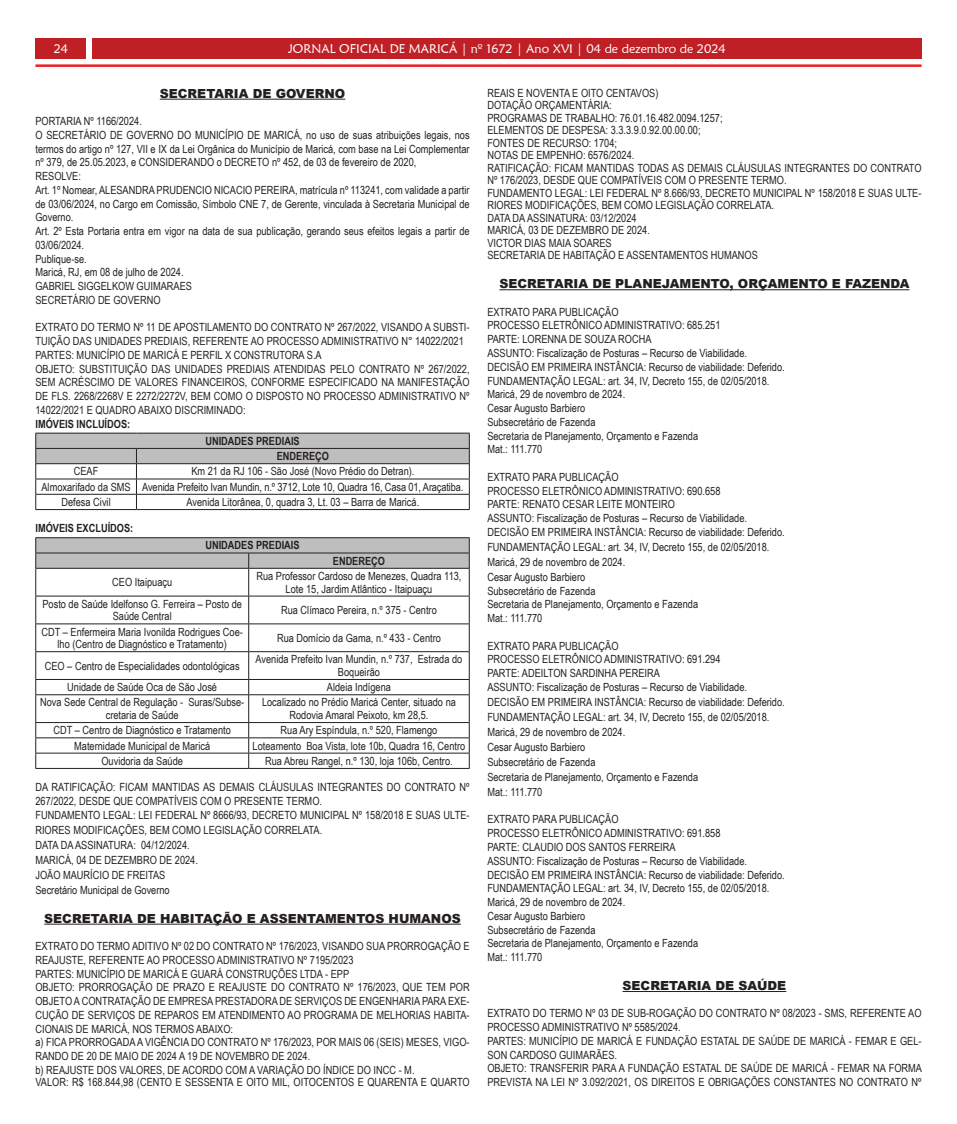
<style>
.page{position:relative;width:957px;height:1124px;background:#fff}
.page>*{position:absolute;margin:0;border:0;box-sizing:border-box;transform-origin:0 0}
.t1{font:900 12.5px "Arial";color:#231f20}
.t2{font:12.5px "Maiandra GD";color:#fff}
.t3{font:11.25px/13.8px "Arial Narrow";color:#231f20}
.t4{font:700 11.25px/15.2px "Arial Narrow";color:#231f20}
</style>
<div class="page">
<div style="left:35px;top:38px;width:51px;height:21px;background:#c02025"></div>
<hr style="left:35px;top:64px;width:886px;height:3px;background:#ee1f23">
<div style="left:92px;top:38px;width:829px;height:21px;background:#c02025"></div>
<hr style="left:499px;top:289px;width:410px;height:1px;background:#231f20">
<hr style="left:622px;top:990px;width:164px;height:1px;background:#231f20">
<hr style="left:160px;top:99px;width:185px;height:1px;background:#231f20">
<hr style="left:44px;top:923px;width:417px;height:1px;background:#231f20">
<hr style="left:35px;top:509px;width:101px;height:1px;background:#231f20">
<hr style="left:136px;top:509px;width:334px;height:1px;background:#231f20">
<svg style="left:35px;top:433px;width:435px;height:76px"></svg>
<hr style="left:35px;top:768px;width:214px;height:1px;background:#231f20">
<hr style="left:249px;top:768px;width:220px;height:1px;background:#231f20">
<svg style="left:35px;top:537px;width:435px;height:231px"></svg>
<p class="t2" style="left:54px;top:41px;width:16px">24</p>
<p class="t2" style="left:288px;top:41px;width:439px">JORNAL OFICIAL DE MARICÁ | nº 1672 | Ano XVI | 04 de dezembro de 2024</p>
<p class="t3" style="left:487px;top:86px;width:436px;line-height:12.5px">REAIS E NOVENTA E OITO CENTAVOS)<br>DOTAÇÃO ORÇAMENTÁRIA:<br>PROGRAMAS DE TRABALHO: 76.01.16.482.0094.1257;<br>ELEMENTOS DE DESPESA: 3.3.3.9.0.92.00.00.00;<br>FONTES DE RECURSO: 1704;<br>NOTAS DE EMPENHO: 6576/2024.<br>RATIFICAÇÃO: FICAM MANTIDAS TODAS AS DEMAIS CLÁUSULAS INTEGRANTES DO CONTRATO Nº 176/2023, DESDE QUE COMPATÍVEIS COM O PRESENTE TERMO.<br>FUNDAMENTO LEGAL: LEI FEDERAL Nº 8.666/93, DECRETO MUNICIPAL Nº 158/2018 E SUAS ULTE-RIORES MODIFICAÇÕES, BEM COMO LEGISLAÇÃO CORRELATA.<br>DATA DA ASSINATURA: 03/12/2024<br>MARICÁ, 03 DE DEZEMBRO DE 2024.<br>VICTOR DIAS MAIA SOARES<br>SECRETARIA DE HABITAÇÃO E ASSENTAMENTOS HUMANOS</p>
<p class="t1" style="left:499px;top:274px;width:411px">SECRETARIA DE PLANEJAMENTO, ORÇAMENTO E FAZENDA</p>
<p class="t3" style="left:487px;top:304px;width:299px">EXTRATO PARA PUBLICAÇÃO<br>PROCESSO ELETRÔNICO ADMINISTRATIVO: 685.251<br>PARTE: LORENNA DE SOUZA ROCHA<br>ASSUNTO: Fiscalização de Posturas – Recurso de Viabilidade.<br>DECISÃO EM PRIMEIRA INSTÂNCIA: Recurso de viabilidade: Deferido.<br>FUNDAMENTAÇÃO LEGAL: art. 34, IV, Decreto 155, de 02/05/2018.<br>Maricá, 29 de novembro de 2024.<br>Cesar Augusto Barbiero<br>Subsecretário de Fazenda<br>Secretaria de Planejamento, Orçamento e Fazenda<br>Mat.: 111.770</p>
<p class="t3" style="left:487px;top:469px;width:299px">EXTRATO PARA PUBLICAÇÃO<br>PROCESSO ELETRÔNICO ADMINISTRATIVO: 690.658<br>PARTE: RENATO CESAR LEITE MONTEIRO<br>ASSUNTO: Fiscalização de Posturas – Recurso de Viabilidade.<br>DECISÃO EM PRIMEIRA INSTÂNCIA: Recurso de viabilidade: Deferido.</p>
<p class="t3" style="left:487px;top:539px;width:284px;line-height:15px">FUNDAMENTAÇÃO LEGAL: art. 34, IV, Decreto 155, de 02/05/2018.<br>Maricá, 29 de novembro de 2024.<br>Cesar Augusto Barbiero</p>
<p class="t3" style="left:487px;top:583px;width:212px">Subsecretário de Fazenda<br>Secretaria de Planejamento, Orçamento e Fazenda<br>Mat.: 111.770</p>
<p class="t3" style="left:487px;top:638px;width:261px">EXTRATO PARA PUBLICAÇÃO<br>PROCESSO ELETRÔNICO ADMINISTRATIVO: 691.294<br>PARTE: ADEILTON SARDINHA PEREIRA<br>ASSUNTO: Fiscalização de Posturas – Recurso de Viabilidade.</p>
<p class="t3" style="left:487px;top:694px;width:299px;line-height:15px">DECISÃO EM PRIMEIRA INSTÂNCIA: Recurso de viabilidade: Deferido.<br>FUNDAMENTAÇÃO LEGAL: art. 34, IV, Decreto 155, de 02/05/2018.<br>Maricá, 29 de novembro de 2024.<br>Cesar Augusto Barbiero<br>Subsecretário de Fazenda<br>Secretaria de Planejamento, Orçamento e Fazenda<br>Mat.: 111.770</p>
<p class="t3" style="left:487px;top:812px;width:299px">EXTRATO PARA PUBLICAÇÃO<br>PROCESSO ELETRÔNICO ADMINISTRATIVO: 691.858<br>PARTE: CLAUDIO DOS SANTOS FERREIRA<br>ASSUNTO: Fiscalização de Posturas – Recurso de Viabilidade.<br>DECISÃO EM PRIMEIRA INSTÂNCIA: Recurso de viabilidade: Deferido.<br>FUNDAMENTAÇÃO LEGAL: art. 34, IV, Decreto 155, de 02/05/2018.<br>Maricá, 29 de novembro de 2024.<br>Cesar Augusto Barbiero<br>Subsecretário de Fazenda<br>Secretaria de Planejamento, Orçamento e Fazenda<br>Mat.: 111.770</p>
<p class="t1" style="left:622px;top:976px;width:165px">SECRETARIA DE SAÚDE</p>
<p class="t3" style="left:487px;top:1006px;width:436px">EXTRATO DO TERMO Nº 03 DE SUB-ROGAÇÃO DO CONTRATO Nº 08/2023 - SMS, REFERENTE AO PROCESSO ADMINISTRATIVO Nº 5585/2024.<br>PARTES: MUNICÍPIO DE MARICÁ E FUNDAÇÃO ESTATAL DE SAÚDE DE MARICÁ - FEMAR E GEL-SON CARDOSO GUIMARÃES.<br>OBJETO: TRANSFERIR PARA A FUNDAÇÃO ESTATAL DE SAÚDE DE MARICÁ - FEMAR NA FORMA PREVISTA NA LEI Nº 3.092/2021, OS DIREITOS E OBRIGAÇÕES CONSTANTES NO CONTRATO Nº</p>
<p class="t1" style="left:160px;top:84px;width:187px">SECRETARIA DE GOVERNO</p>
<p class="t3" style="left:35px;top:114px;width:436px">PORTARIA Nº 1166/2024.<br>O SECRETÁRIO DE GOVERNO DO MUNICÍPIO DE MARICÁ, no uso de suas atribuições legais, nos termos do artigo nº 127, VII e IX da Lei Orgânica do Município de Maricá, com base na Lei Complementar nº 379, de 25.05.2023, e CONSIDERANDO o DECRETO nº 452, de 03 de fevereiro de 2020,<br>RESOLVE:<br>Art. 1º Nomear, ALESANDRA PRUDENCIO NICACIO PEREIRA, matrícula nº 113241, com validade a partir de 03/06/2024, no Cargo em Comissão, Símbolo CNE 7, de Gerente, vinculada à Secretaria Municipal de Governo.<br>Art. 2º Esta Portaria entra em vigor na data de sua publicação, gerando seus efeitos legais a partir de 03/06/2024.<br>Publique-se.<br>Maricá, RJ, em 08 de julho de 2024.<br>GABRIEL SIGGELKOW GUIMARAES<br>SECRETÁRIO DE GOVERNO</p>
<p class="t3" style="left:35px;top:320px;width:436px">EXTRATO DO TERMO Nº 11 DE APOSTILAMENTO DO CONTRATO Nº 267/2022, VISANDO A SUBSTI-TUIÇÃO DAS UNIDADES PREDIAIS, REFERENTE AO PROCESSO ADMINISTRATIVO N° 14022/2021<br>PARTES: MUNICÍPIO DE MARICÁ E PERFIL X CONSTRUTORA S.A<br>OBJETO: SUBSTITUIÇÃO DAS UNIDADES PREDIAIS ATENDIDAS PELO CONTRATO Nº 267/2022, SEM ACRÉSCIMO DE VALORES FINANCEIROS, CONFORME ESPECIFICADO NA MANIFESTAÇÃO DE FLS. 2268/2268V E 2272/2272V, BEM COMO O DISPOSTO NO PROCESSO ADMINISTRATIVO Nº 14022/2021 E QUADRO ABAIXO DISCRIMINADO:</p>
<p class="t4" style="left:35px;top:415px;width:96px">IMÓVEIS INCLUÍDOS:</p>
<p class="t4" style="left:277px;top:432px;width:54px;text-indent:-71px">UNIDADES PREDIAIS<br>ENDEREÇO</p>
<p class="t3" style="left:74px;top:464px;width:26px">CEAF</p>
<p class="t3" style="left:191px;top:464px;width:225px">Km 21 da RJ 106 - São José (Novo Prédio do Detran).</p>
<p class="t3" style="left:41px;top:479px;width:423px">Almoxarifado da SMS Avenida Prefeito Ivan Mundin, n.º 3712, Lote 10, Quadra 16, Casa 01, Araçatiba.</p>
<p class="t3" style="left:61px;top:494px;width:51px">Defesa Civil</p>
<p class="t3" style="left:186px;top:494px;width:234px">Avenida Litorânea, 0, quadra 3, Lt. 03 – Barra de Maricá.</p>
<p class="t4" style="left:35px;top:520px;width:99px">IMÓVEIS EXCLUÍDOS:</p>
<p class="t4" style="left:205px;top:537px;width:96px">UNIDADES PREDIAIS</p>
<p class="t4" style="left:333px;top:552px;width:54px">ENDEREÇO</p>
<p class="t3" style="left:112px;top:575px;width:61px">CEO Itaipuaçu</p>
<p class="t3" style="left:256px;top:569px;width:206px;line-height:12.5px;text-align:center">Rua Professor Cardoso de Menezes, Quadra 113,<br>Lote 15, Jardim Atlântico - Itaipuaçu</p>
<p class="t3" style="left:42px;top:597px;width:201px;line-height:12.5px;text-align:center">Posto de Saúde Idelfonso G. Ferreira – Posto de<br>Saúde Central</p>
<p class="t3" style="left:281px;top:602px;width:157px">Rua Clímaco Pereira, n.º 375 - Centro</p>
<p class="t3" style="left:42px;top:625px;width:203px;line-height:12.5px;text-align:center">CDT – Enfermeira Maria Ivonilda Rodrigues Coe&shy;lho (Centro de Diagnóstico e Tratamento)</p>
<p class="t3" style="left:277px;top:630px;width:165px">Rua Domício da Gama, n.º 433 - Centro</p>
<p class="t3" style="left:45px;top:658px;width:196px">CEO – Centro de Especialidades odontológicas</p>
<p class="t3" style="left:255px;top:652px;width:208px;line-height:12.5px;text-align:center">Avenida Prefeito Ivan Mundin, n.º 737, Estrada do<br>Boqueirão</p>
<p class="t3" style="left:67px;top:679px;width:151px">Unidade de Saúde Oca de São José</p>
<p class="t3" style="left:327px;top:679px;width:66px">Aldeia Indígena</p>
<p class="t3" style="left:40px;top:695px;width:206px;line-height:12.5px;text-align:center">Nova Sede Central de Regulação - Suras/Subse&shy;cretaria de Saúde</p>
<p class="t3" style="left:262px;top:695px;width:195px;line-height:12.5px;text-align:center">Localizado no Prédio Maricá Center, situado na<br>Rodovia Amaral Peixoto, km 28,5.</p>
<p class="t3" style="left:54px;top:723px;width:179px">CDT – Centro de Diagnóstico e Tratamento</p>
<p class="t3" style="left:280px;top:723px;width:158px">Rua Ary Espíndula, n.º 520, Flamengo</p>
<p class="t3" style="left:74px;top:738px;width:137px">Maternidade Municipal de Maricá</p>
<p class="t3" style="left:252px;top:738px;width:214px">Loteamento Boa Vista, lote 10b, Quadra 16, Centro</p>
<p class="t3" style="left:101px;top:753px;width:83px">Ouvidoria da Saúde</p>
<p class="t3" style="left:265px;top:753px;width:189px">Rua Abreu Rangel, n.º 130, loja 106b, Centro.</p>
<p class="t3" style="left:35px;top:779px;width:436px">DA RATIFICAÇÃO: FICAM MANTIDAS AS DEMAIS CLÁUSULAS INTEGRANTES DO CONTRATO Nº<br>267/2022, DESDE QUE COMPATÍVEIS COM O PRESENTE TERMO.<br>FUNDAMENTO LEGAL: LEI FEDERAL Nº 8666/93, DECRETO MUNICIPAL Nº 158/2018 E SUAS ULTE-</p>
<p class="t3" style="left:35px;top:821px;width:288px;line-height:15px">RIORES MODIFICAÇÕES, BEM COMO LEGISLAÇÃO CORRELATA.<br>DATA DA ASSINATURA: 04/12/2024.<br>MARICÁ, 04 DE DEZEMBRO DE 2024.<br>JOÃO MAURÍCIO DE FREITAS<br>Secretário Municipal de Governo</p>
<p class="t1" style="left:44px;top:908px;width:418px">SECRETARIA DE HABITAÇÃO E ASSENTAMENTOS HUMANOS</p>
<p class="t3" style="left:35px;top:938px;width:436px">EXTRATO DO TERMO ADITIVO Nº 02 DO CONTRATO Nº 176/2023, VISANDO SUA PRORROGAÇÃO E REAJUSTE, REFERENTE AO PROCESSO ADMINISTRATIVO Nº 7195/2023<br>PARTES: MUNICÍPIO DE MARICÁ E GUARÁ CONSTRUÇÕES LTDA - EPP<br>OBJETO: PRORROGAÇÃO DE PRAZO E REAJUSTE DO CONTRATO Nº 176/2023, QUE TEM POR OBJETO A CONTRATAÇÃO DE EMPRESA PRESTADORA DE SERVIÇOS DE ENGENHARIA PARA EXE-CUÇÃO DE SERVIÇOS DE REPAROS EM ATENDIMENTO AO PROGRAMA DE MELHORIAS HABITA-CIONAIS DE MARICÁ, NOS TERMOS ABAIXO:<br>a) FICA PRORROGADA A VIGÊNCIA DO CONTRATO Nº 176/2023, POR MAIS 06 (SEIS) MESES, VIGO-RANDO DE 20 DE MAIO DE 2024 A 19 DE NOVEMBRO DE 2024.<br>b) REAJUSTE DOS VALORES, DE ACORDO COM A VARIAÇÃO DO ÍNDICE DO INCC - M.</p>
<p class="t3" style="left:35px;top:1074px;width:436px">VALOR: R$ 168.844,98 (CENTO E SESSENTA E OITO MIL, OITOCENTOS E QUARENTA E QUARTO</p>
</div>
